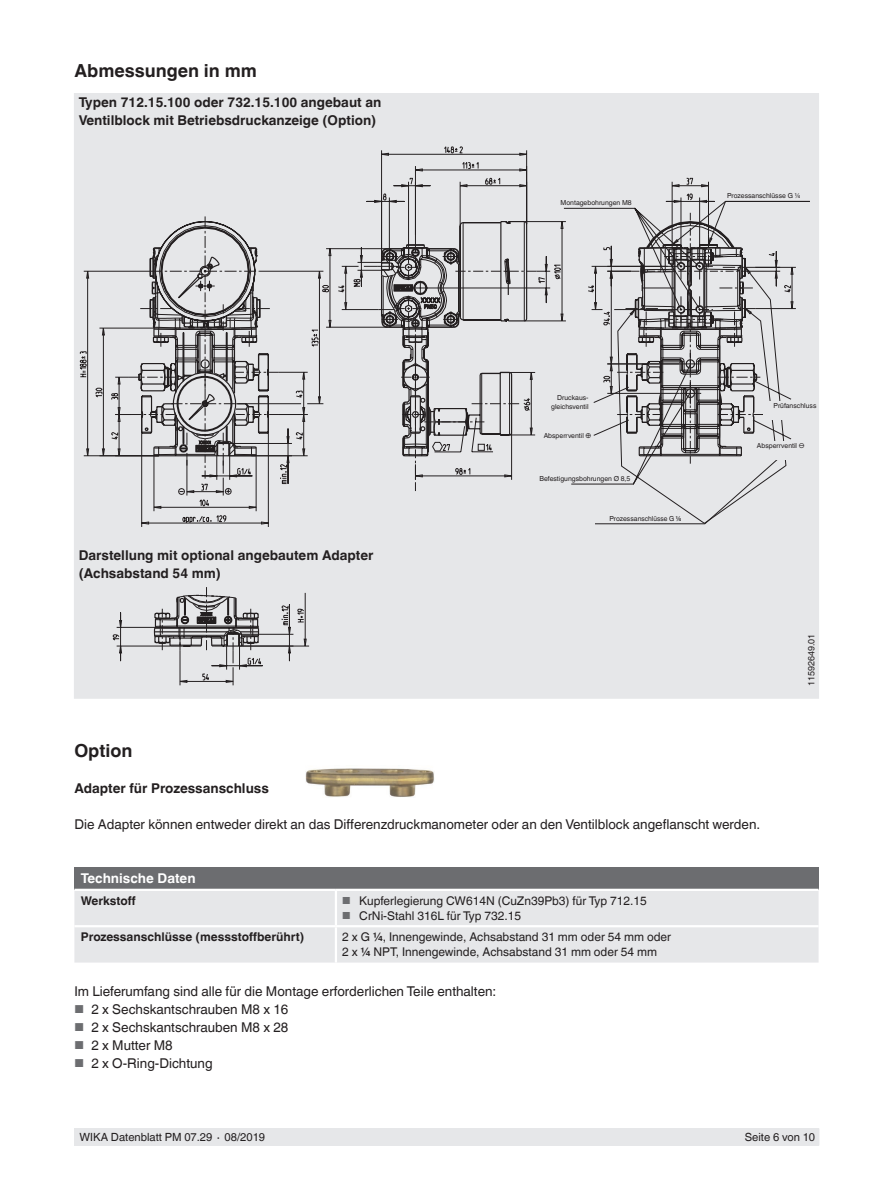
<style>
.page{position:relative;width:893px;height:1188px;background:#fff}
.page>*{position:absolute;margin:0;border:0;box-sizing:border-box;transform-origin:0 0}
.t1{font:700 18px "Helvetica World";color:#231f20}
.t2{font:13.5px "Helvetica World";color:#231f20}
.t3{font:700 13.5px/18px "Helvetica World";color:#231f20}
.t4{font:700 13.5px "Helvetica World";color:#fff}
.t5{font:12px/15px "Helvetica World";color:#231f20}
.t6{font:700 12px "Helvetica World";color:#231f20}
.t7{font:11.25px "Helvetica World";color:#231f20}
.t8{font:9px "Helvetica World";color:#231f20}
.t9{font:6.9px/9px "Helvetica World";color:#231f20;text-align:right}
.s1{font-weight:700}
.s2{font-size:10.2px;color:#6c6d70}
.s3{font-size:11.55px;color:#6c6d70}
</style>
<div class="page">
<div style="left:75px;top:1128px;width:744px;height:17px;background:#e6e7e9"></div>
<div style="left:74px;top:94px;width:745px;height:604px;background:#e6e7e9"></div>
<svg style="left:112px;top:612px;width:179px;height:74px"></svg>
<svg style="left:160px;top:248px;width:545px;height:403px"></svg>
<svg style="left:338px;top:146px;width:190px;height:334px"></svg>
<svg style="left:665px;top:178px;width:145px;height:132px"></svg>
<svg style="left:432px;top:207px;width:360px;height:317px"></svg>
<svg style="left:80px;top:216px;width:228px;height:311px"></svg>
<div style="left:755px;top:441px;width:55px;height:19px;background:#e6e7e9"></div>
<div style="left:763px;top:401px;width:56px;height:19px;background:#e6e7e9"></div>
<img style="left:306px;top:768px;width:128px;height:29px">
<div style="left:74px;top:867px;width:745px;height:23px;background:#6c6d70"></div>
<div style="left:74px;top:891px;width:745px;height:72px;background:#e6e7e9"></div>
<hr style="left:335px;top:891px;width:2px;height:34px;background:#fff">
<hr style="left:74px;top:925px;width:262px;height:2px;background:#fff">
<hr style="left:336px;top:925px;width:483px;height:2px;background:#fff">
<hr style="left:335px;top:927px;width:2px;height:36px;background:#fff">
<hr style="left:74px;top:889px;width:262px;height:2px;background:#fff">
<hr style="left:336px;top:889px;width:483px;height:2px;background:#fff">
<h1 class="t1" style="left:74px;top:60px;width:184px">Abmessungen in mm</h1>
<p class="t3" style="left:79px;top:94px;width:304px">Typen 712.15.100 oder 732.15.100 angebaut an<br>Ventilblock mit Betriebsdruckanzeige (Option)</p>
<p class="t3" style="left:79px;top:547px;width:296px">Darstellung mit optional angebautem Adapter (Achsabstand 54 mm)</p>
<p class="t9" style="left:561px;top:199px;width:73px">Montagebohrungen M8</p>
<p class="t9" style="left:727px;top:191px;width:75px">Prozessanschlüsse G ¼</p>
<p class="t9" style="left:551px;top:393px;width:39px">Druckaus&shy;gleichsventil</p>
<p class="t9" style="left:544px;top:431px;width:49px">Absperrventil ⊕</p>
<p class="t9" style="left:539px;top:474px;width:92px">Befestigungsbohrungen Ø 8,5</p>
<p class="t9" style="left:609px;top:514px;width:73px">Prozessanschlüsse G <span class="s1">¼</span></p>
<p class="t9" style="left:774px;top:402px;width:44px">Prüfanschluss</p>
<p class="t9" style="left:757px;top:441px;width:49px">Absperrventil ⊖</p>
<p class="t8" style="left:806px;top:686px;width:54px;rotate:-90deg">11592649.01</p>
<h1 class="t1" style="left:74px;top:740px;width:60px">Option</h1>
<p class="t3" style="left:74px;top:779px;width:196px">Adapter für Prozessanschluss</p>
<p class="t2" style="left:74px;top:816px;width:687px">Die Adapter können entweder direkt an das Differenzdruckmanometer oder an den Ventilblock angeflanscht werden.</p>
<p class="t4" style="left:81px;top:871px;width:116px">Technische Daten</p>
<p class="t6" style="left:81px;top:894px;width:56px">Werkstoff</p>
<p class="t5" style="left:342px;top:893px;width:306px"><span class="s2">■</span> Kupferlegierung CW614N (CuZn39Pb3) für Typ 712.15</p>
<p class="t5" style="left:342px;top:908px;width:180px"><span class="s2">■</span> CrNi-Stahl 316L für Typ 732.15</p>
<p class="t6" style="left:81px;top:930px;width:225px">Prozessanschlüsse (messstoffberührt)</p>
<p class="t5" style="left:342px;top:930px;width:330px">2 x G <span class="s1">¼</span>, Innengewinde, Achsabstand 31 mm oder 54 mm oder<br>2 x <span class="s1">¼</span> NPT, Innengewinde, Achsabstand 31 mm oder 54 mm</p>
<p class="t2" style="left:74px;top:983px;width:423px">Im Lieferumfang sind alle für die Montage erforderlichen Teile enthalten:</p>
<p class="t2" style="left:74px;top:1001px;width:215px"><span class="s3">■</span> 2 x Sechskantschrauben M8 x 16</p>
<p class="t2" style="left:74px;top:1019px;width:215px"><span class="s3">■</span> 2 x Sechskantschrauben M8 x 28</p>
<p class="t2" style="left:74px;top:1037px;width:100px"><span class="s3">■</span> 2 x Mutter M8</p>
<p class="t2" style="left:74px;top:1055px;width:140px"><span class="s3">■</span> 2 x O-Ring-Dichtung</p>
<p class="t7" style="left:80px;top:1131px;width:187px">WIKA Datenblatt PM 07.29 ∙ 08/2019</p>
<p class="t7" style="left:745px;top:1131px;width:72px">Seite 6 von 10</p>
</div>
